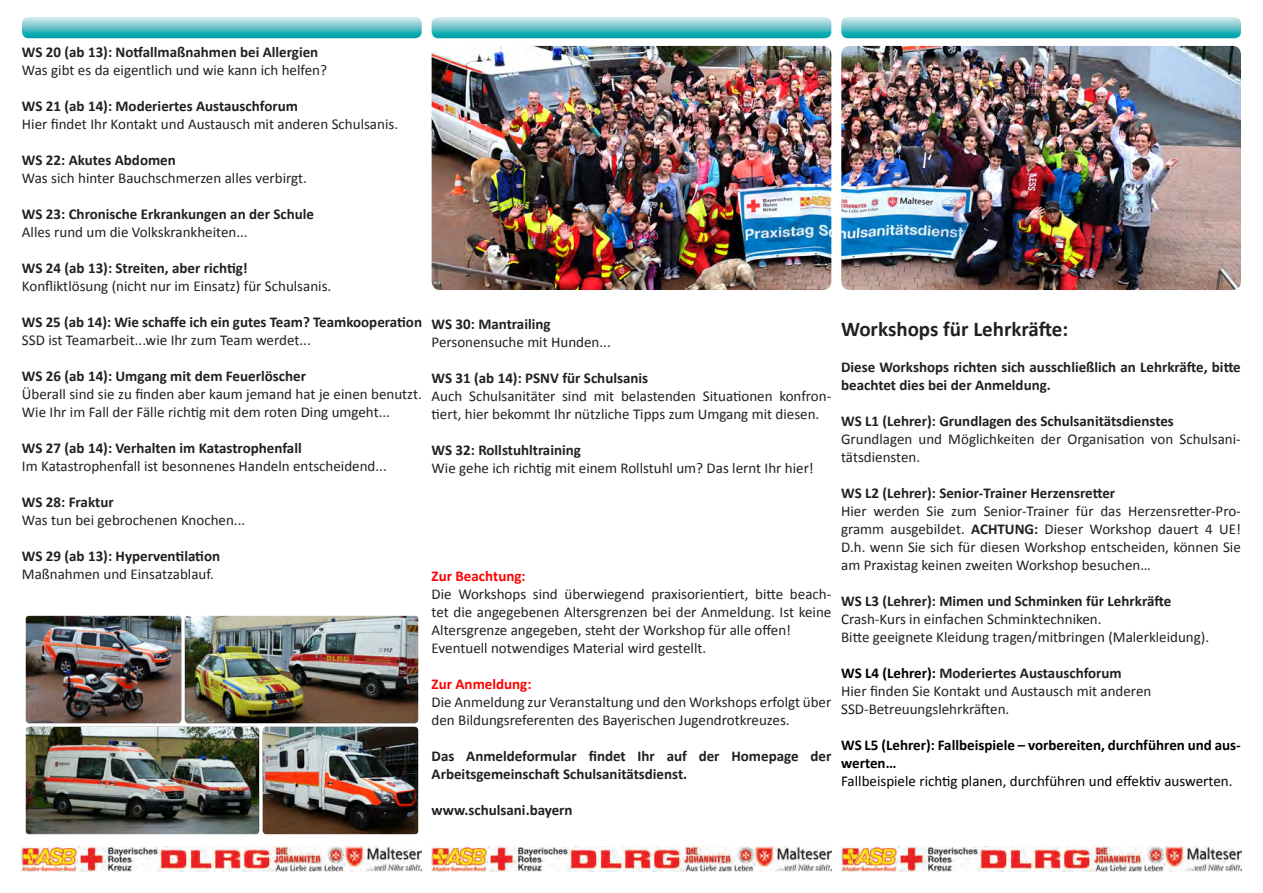
<style>
.page{position:relative;width:1263px;height:893px;background:#fff}
.page>*{position:absolute;margin:0;border:0;box-sizing:border-box;transform-origin:0 0}
.t1{font:700 21px "Calibri";color:#231f20}
.t2{font:15px/18px "Calibri";color:#231f20}
.t3{font:700 15px/18px "Calibri";color:#231f20}
.t4{font:700 15px/18px "Calibri";color:#000001}
.t5{font:15px "Calibri";color:#000001}
.t6{font:700 15px "Calibri";color:#f00}
.s1{font-weight:700}
.s2{color:#000001}
</style>
<div class="page">
<svg style="left:22px;top:17px;width:400px;height:21px;background:#65c3c9"></svg>
<img style="left:22px;top:847px;width:400px;height:25px">
<svg style="left:432px;top:17px;width:399px;height:21px;background:#65c3c9"></svg>
<img style="left:432px;top:847px;width:399px;height:25px">
<svg style="left:841px;top:17px;width:400px;height:21px;background:#66c3c9"></svg>
<img style="left:841px;top:847px;width:400px;height:25px">
<img style="left:25px;top:615px;width:394px;height:220px">
<img style="left:432px;top:46px;width:399px;height:244px">
<img style="left:841px;top:46px;width:400px;height:244px">
<p class="t3" style="left:22px;top:43px;width:298px">WS 20 (ab 13): Notfallmaßnahmen bei Allergien</p>
<p class="t2" style="left:22px;top:61px;width:307px">Was gibt es da eigentlich und wie kann ich helfen?</p>
<p class="t3" style="left:22px;top:97px;width:278px">WS 21 (ab 14): Moderiertes Austauschforum</p>
<p class="t2" style="left:22px;top:115px;width:378px">Hier findet Ihr Kontakt und Austausch mit anderen Schulsanis.</p>
<p class="t3" style="left:22px;top:151px;width:155px">WS 22: Akutes Abdomen</p>
<p class="t2" style="left:22px;top:169px;width:286px">Was sich hinter Bauchschmerzen alles verbirgt.</p>
<p class="t3" style="left:22px;top:205px;width:294px">WS 23: Chronische Erkrankungen an der Schule</p>
<p class="t2" style="left:22px;top:223px;width:227px">Alles rund um die Volkskrankheiten...</p>
<p class="t3" style="left:22px;top:259px;width:227px">WS 24 (ab 13): Streiten, aber richtig!</p>
<p class="t2" style="left:22px;top:277px;width:311px">Konfliktlösung (nicht nur im Einsatz) für Schulsanis.</p>
<p class="t3" style="left:22px;top:313px;width:402px">WS 25 (ab 14): Wie schaffe ich ein gutes Team? Teamkooperation</p>
<p class="t2" style="left:22px;top:331px;width:290px">SSD ist Teamarbeit...wie Ihr zum Team werdet...</p>
<p class="t3" style="left:22px;top:367px;width:286px">WS 26 (ab 14): Umgang mit dem Feuerlöscher</p>
<p class="t2" style="left:22px;top:385px;width:402px">Überall sind sie zu finden aber kaum jemand hat je einen benutzt.<br>Wie Ihr im Fall der Fälle richtig mit dem roten Ding umgeht...</p>
<p class="t3" style="left:22px;top:439px;width:281px">WS 27 (ab 14): Verhalten im Katastrophenfall</p>
<p class="t2" style="left:22px;top:457px;width:366px">Im Katastrophenfall ist besonnenes Handeln entscheidend...</p>
<p class="t3" style="left:22px;top:493px;width:93px">WS 28: Fraktur</p>
<p class="t2" style="left:22px;top:511px;width:225px">Was tun bei gebrochenen Knochen...</p>
<p class="t3" style="left:22px;top:547px;width:200px">WS 29 (ab 13): Hyperventilation</p>
<p class="t2" style="left:22px;top:565px;width:193px">Maßnahmen und Einsatzablauf.</p>
<p class="t3" style="left:432px;top:315px;width:120px">WS 30: Mantrailing</p>
<p class="t2" style="left:432px;top:333px;width:181px">Personensuche mit Hunden...</p>
<p class="t3" style="left:432px;top:369px;width:218px">WS 31 (ab 14): PSNV für Schulsanis</p>
<p class="t2" style="left:432px;top:387px;width:401px">Auch Schulsanitäter sind mit belastenden Situationen konfron&shy;tiert, hier bekommt Ihr nützliche Tipps zum Umgang mit diesen.</p>
<p class="t3" style="left:432px;top:441px;width:151px">WS 32: Rollstuhltraining</p>
<p class="t2" style="left:432px;top:459px;width:384px">Wie gehe ich richtig mit einem Rollstuhl um? Das lernt Ihr hier!</p>
<p class="t6" style="left:432px;top:566px;width:96px">Zur Beachtung:</p>
<p class="t2" style="left:432px;top:585px;width:401px;text-align:justify">Die Workshops sind überwiegend praxisorientiert, bitte beach&shy;tet die angegebenen Altersgrenzen bei der Anmeldung. Ist keine Altersgrenze angegeben, steht der Workshop für alle offen!</p>
<p class="t2" style="left:432px;top:639px;width:276px">Eventuell notwendiges Material wird gestellt.</p>
<p class="t6" style="left:432px;top:674px;width:101px">Zur Anmeldung:</p>
<p class="t2" style="left:432px;top:693px;width:401px">Die Anmeldung zur Veranstaltung und den Workshops erfolgt über den Bildungsreferenten des Bayerischen Jugendrotkreuzes.</p>
<p class="t3" style="left:432px;top:747px;width:401px">Das Anmeldeformular findet Ihr auf der Homepage der<br>Arbeitsgemeinschaft Schulsanitätsdienst.</p>
<p class="t3" style="left:432px;top:801px;width:143px">www.schulsani.bayern</p>
<p class="t1" style="left:841px;top:316px;width:229px">Workshops für Lehrkräfte:</p>
<p class="t3" style="left:841px;top:358px;width:401px">Diese Workshops richten sich ausschließlich an Lehrkräfte, bitte beachtet dies bei der Anmeldung.</p>
<p class="t3" style="left:841px;top:412px;width:334px">WS L1 (Lehrer): Grundlagen des Schulsanitätsdienstes</p>
<p class="t2" style="left:841px;top:430px;width:401px">Grundlagen und Möglichkeiten der Organisation von Schulsani&shy;tätsdiensten.</p>
<p class="t3" style="left:841px;top:484px;width:276px">WS L2 (Lehrer): Senior-Trainer Herzensretter</p>
<p class="t2" style="left:841px;top:502px;width:401px;text-align:justify">Hier werden Sie zum Senior-Trainer für das Herzensretter-Pro&shy;gramm ausgebildet. <span class="s1">ACHTUNG:</span> Dieser Workshop dauert 4 UE!<br>D.h. wenn Sie sich für diesen Workshop entscheiden, können Sie am Praxistag keinen zweiten Workshop besuchen…</p>
<p class="t3" style="left:841px;top:592px;width:332px">WS L3 (Lehrer): Mimen und Schminken für Lehrkräfte</p>
<p class="t2" style="left:841px;top:610px;width:262px">Crash-Kurs in einfachen Schminktechniken.</p>
<p class="t2" style="left:841px;top:628px;width:370px">Bitte geeignete Kleidung tragen/mitbringen (Malerkleidung).</p>
<p class="t3" style="left:841px;top:664px;width:282px"><span class="s2">WS L4 (Lehrer):</span> Moderiertes Austauschforum</p>
<p class="t2" style="left:841px;top:682px;width:312px">Hier finden Sie Kontakt und Austausch mit anderen</p>
<p class="t2" style="left:841px;top:700px;width:170px">SSD-Betreuungslehrkräften.</p>
<p class="t4" style="left:841px;top:736px;width:401px">WS L5 (Lehrer): Fallbeispiele – vorbereiten, durchführen und aus&shy;werten…</p>
<p class="t5" style="left:841px;top:771px;width:393px">Fallbeispiele richtig planen, durchführen und effektiv auswerten.</p>
</div>
